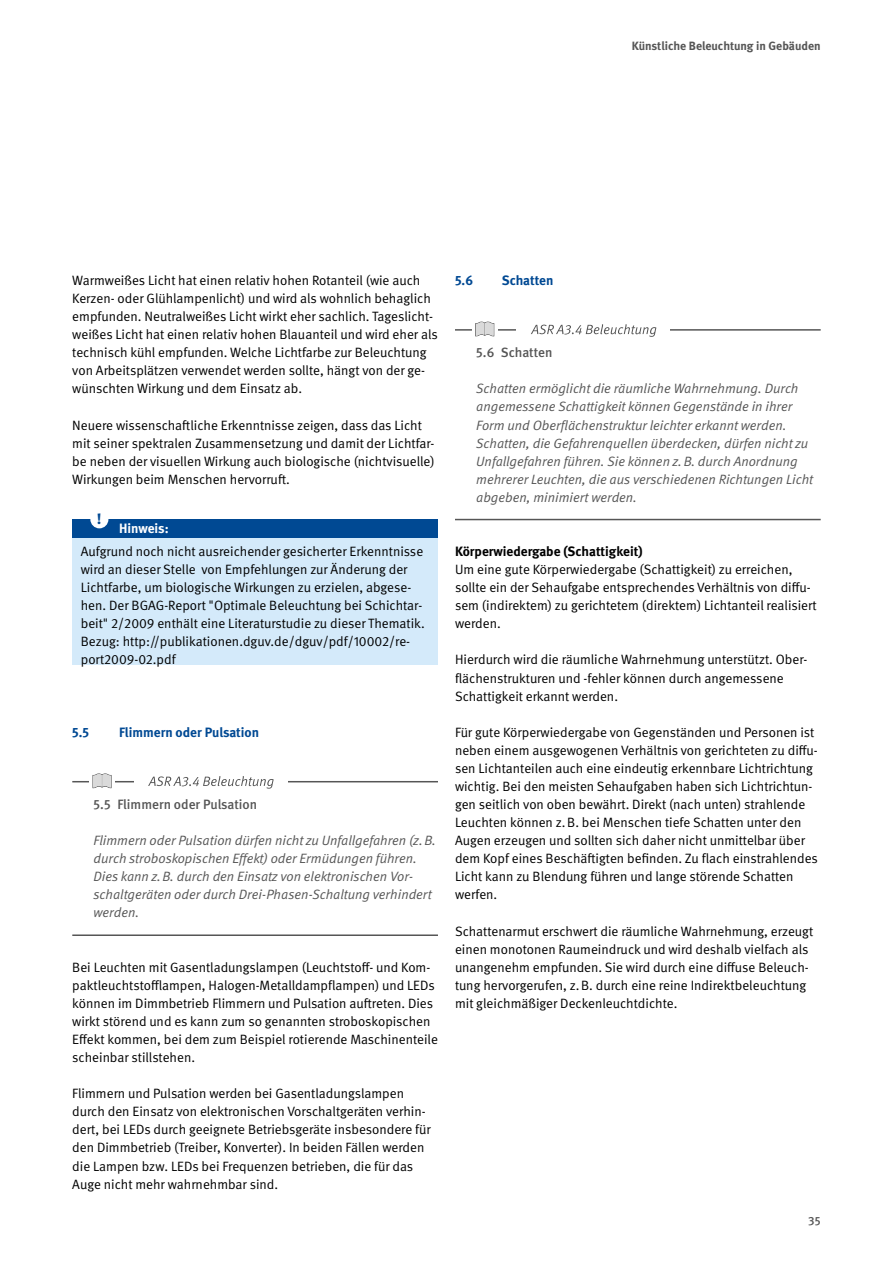
<style>
.page{position:relative;width:893px;height:1263px;background:#fff}
.page>*{position:absolute;margin:0;border:0;box-sizing:border-box;transform-origin:0 0}
.t1{font:700 15px "DGUV Meta Serif";color:#004993}
.FT{font:13.5px/18.1px "DGUV Meta";color:#000}
.STG_FT{font:13.5px/18.1px "DGUV Meta";color:#000}
.Zitat__letzter_Absat{font:italic 13.5px/18px "DGUV Meta";color:#565656}
.Zitat{font:italic 13.5px/18.1px "DGUV Meta";color:#565656}
.t2{font:700 13.5px "DGUV Meta";color:#004993}
.Einzug_links_f{font:500 13.5px "DGUV Meta";color:#565656}
.FT_ohne_Abstand_unte{font:700 13.5px "DGUV Meta";color:#000}
.STG_Titel{font:700 13.5px "DGUV Meta";letter-spacing:-.005em;color:#fff}
.t3{font:700 12px "DGUV Meta";color:#565656}
.t4{font:500 12px "DGUV Meta";color:#565656}
</style>
<div class="page">
<div style="left:72px;top:520px;width:366px;height:18px;background:#004993"></div>
<div style="left:72px;top:538px;width:366px;height:127px;background:#d4eafa"></div>
<hr style="left:72px;top:781px;width:366px;height:1px;background:#565656">
<hr style="left:72px;top:934px;width:366px;height:2px;background:#565656">
<div style="left:90px;top:510px;width:18px;height:18px;background:#fff;border-radius:50%"></div>
<hr style="left:89px;top:780px;width:26px;height:4px;background:#fff">
<svg style="left:92px;top:773px;width:20px;height:15px"></svg>
<div style="left:134px;top:773px;width:153px;height:18px;background:#fff"></div>
<svg style="left:148px;top:776px;width:126px;height:13px"></svg>
<hr style="left:455px;top:329px;width:366px;height:2px;background:#565656">
<hr style="left:455px;top:519px;width:366px;height:1px;background:#565656">
<svg style="left:472px;top:328px;width:26px;height:5px"></svg>
<svg style="left:475px;top:322px;width:19px;height:14px"></svg>
<div style="left:517px;top:322px;width:153px;height:18px;background:#fff"></div>
<svg style="left:531px;top:324px;width:125px;height:13px"></svg>
<p class="t3" style="left:632px;top:39px;width:190px">Künstliche Beleuchtung in Gebäuden</p>
<p class="FT" style="left:72px;top:271px;width:367px">Warmweißes Licht hat einen relativ hohen Rotanteil (wie auch Kerzen- oder Glühlampenlicht) und wird als wohnlich behaglich empfunden. Neutralweißes Licht wirkt eher sachlich. Tageslicht&shy;weißes Licht hat einen relativ hohen Blauanteil und wird eher als technisch kühl empfunden. Welche Lichtfarbe zur Beleuchtung von Arbeitsplätzen verwendet werden sollte, hängt von der ge&shy;wünschten Wirkung und dem Einsatz ab.</p>
<p class="FT" style="left:72px;top:416px;width:364px">Neuere wissenschaftliche Erkenntnisse zeigen, dass das Licht mit seiner spektralen Zusammensetzung und damit der Lichtfar&shy;be neben der visuellen Wirkung auch biologische (nichtvisuelle)<br>Wirkungen beim Menschen hervorruft.</p>
<p class="STG_Titel" style="left:119px;top:521px;width:51px">Hinweis:</p>
<p class="STG_FT" style="left:81px;top:543px;width:345px">Aufgrund noch nicht ausreichender gesicherter Erkenntnisse wird an dieser Stelle von Empfehlungen zur Änderung der Lichtfarbe, um biologische Wirkungen zu erzielen, abgese&shy;hen. Der BGAG-Report "Optimale Beleuchtung bei Schichtar&shy;beit" 2/2009 enthält eine Literaturstudie zu dieser Thematik.<br>Bezug: http://publikationen.dguv.de/dguv/pdf/10002/re&shy;port2009-02.pdf</p>
<p class="t1" style="left:97px;top:509px;width:6px">!</p>
<h2 class="t2" style="left:72px;top:724px;width:18px">5.5</h2>
<h2 class="t2" style="left:119px;top:724px;width:142px">Flimmern oder Pulsation</h2>
<p class="Einzug_links_f" style="left:94px;top:796px;width:165px">5.5 Flimmern oder Pulsation</p>
<p class="Zitat" style="left:94px;top:832px;width:344px">Flimmern oder Pulsation dürfen nicht zu Unfallgefahren (z.B. durch stroboskopischen Effekt) oder Ermüdungen führen.</p>
<p class="Zitat__letzter_Absat" style="left:94px;top:868px;width:340px">Dies kann z.B. durch den Einsatz von elektronischen Vor&shy;schaltgeräten oder durch Drei-Phasen-Schaltung verhindert werden.</p>
<p class="FT" style="left:72px;top:958px;width:367px">Bei Leuchten mit Gasentladungslampen (Leuchtstoff- und Kom&shy;paktleuchtstofflampen, Halogen-Metalldampflampen) und LEDs können im Dimmbetrieb Flimmern und Pulsation auftreten. Dies wirkt störend und es kann zum so genannten stroboskopischen Effekt kommen, bei dem zum Beispiel rotierende Maschinenteile scheinbar stillstehen.</p>
<p class="FT" style="left:72px;top:1085px;width:360px">Flimmern und Pulsation werden bei Gasentladungslampen durch den Einsatz von elektronischen Vorschaltgeräten verhin&shy;dert, bei LEDs durch geeignete Betriebsgeräte insbesondere für den Dimmbetrieb (Treiber, Konverter). In beiden Fällen werden die Lampen bzw. LEDs bei Frequenzen betrieben, die für das Auge nicht mehr wahrnehmbar sind.</p>
<h2 class="t2" style="left:455px;top:272px;width:19px">5.6</h2>
<h2 class="t2" style="left:502px;top:272px;width:53px">Schatten</h2>
<p class="Einzug_links_f" style="left:476px;top:345px;width:78px">5.6 Schatten</p>
<p class="Zitat" style="left:476px;top:380px;width:324px">Schatten ermöglicht die räumliche Wahrnehmung. Durch angemessene Schattigkeit können Gegenstände in ihrer<br>Form und Oberflächenstruktur leichter erkannt werden.</p>
<p class="Zitat__letzter_Absat" style="left:476px;top:434px;width:338px">Schatten, die Gefahrenquellen überdecken, dürfen nicht zu Unfallgefahren führen. Sie können z.B. durch Anordnung mehrerer Leuchten, die aus verschiedenen Richtungen Licht abgeben, minimiert werden.</p>
<p class="FT_ohne_Abstand_unte" style="left:455px;top:543px;width:189px">Körperwiedergabe (Schattigkeit)</p>
<p class="FT" style="left:455px;top:561px;width:363px">Um eine gute Körperwiedergabe (Schattigkeit) zu erreichen, sollte ein der Sehaufgabe entsprechendes Verhältnis von diffu&shy;sem (indirektem) zu gerichtetem (direktem) Lichtanteil realisiert werden.</p>
<p class="FT" style="left:455px;top:651px;width:354px">Hierdurch wird die räumliche Wahrnehmung unterstützt. Ober&shy;flächenstrukturen und -fehler können durch angemessene<br>Schattigkeit erkannt werden.</p>
<p class="FT" style="left:455px;top:723px;width:364px">Für gute Körperwiedergabe von Gegenständen und Personen ist neben einem ausgewogenen Verhältnis von gerichteten zu diffu&shy;sen Lichtanteilen auch eine eindeutig erkennbare Lichtrichtung wichtig. Bei den meisten Sehaufgaben haben sich Lichtrichtun&shy;gen seitlich von oben bewährt. Direkt (nach unten) strahlende Leuchten können z.B. bei Menschen tiefe Schatten unter den Augen erzeugen und sollten sich daher nicht unmittelbar über dem Kopf eines Beschäftigten befinden. Zu flach einstrahlendes Licht kann zu Blendung führen und lange störende Schatten werfen.</p>
<p class="FT" style="left:455px;top:922px;width:360px">Schattenarmut erschwert die räumliche Wahrnehmung, erzeugt einen monotonen Raumeindruck und wird deshalb vielfach als unangenehm empfunden. Sie wird durch eine diffuse Beleuch&shy;tung hervorgerufen, z.B. durch eine reine Indirektbeleuchtung mit gleichmäßiger Deckenleuchtdichte.</p>
<p class="t4" style="left:808px;top:1213px;width:14px">35</p>
</div>
